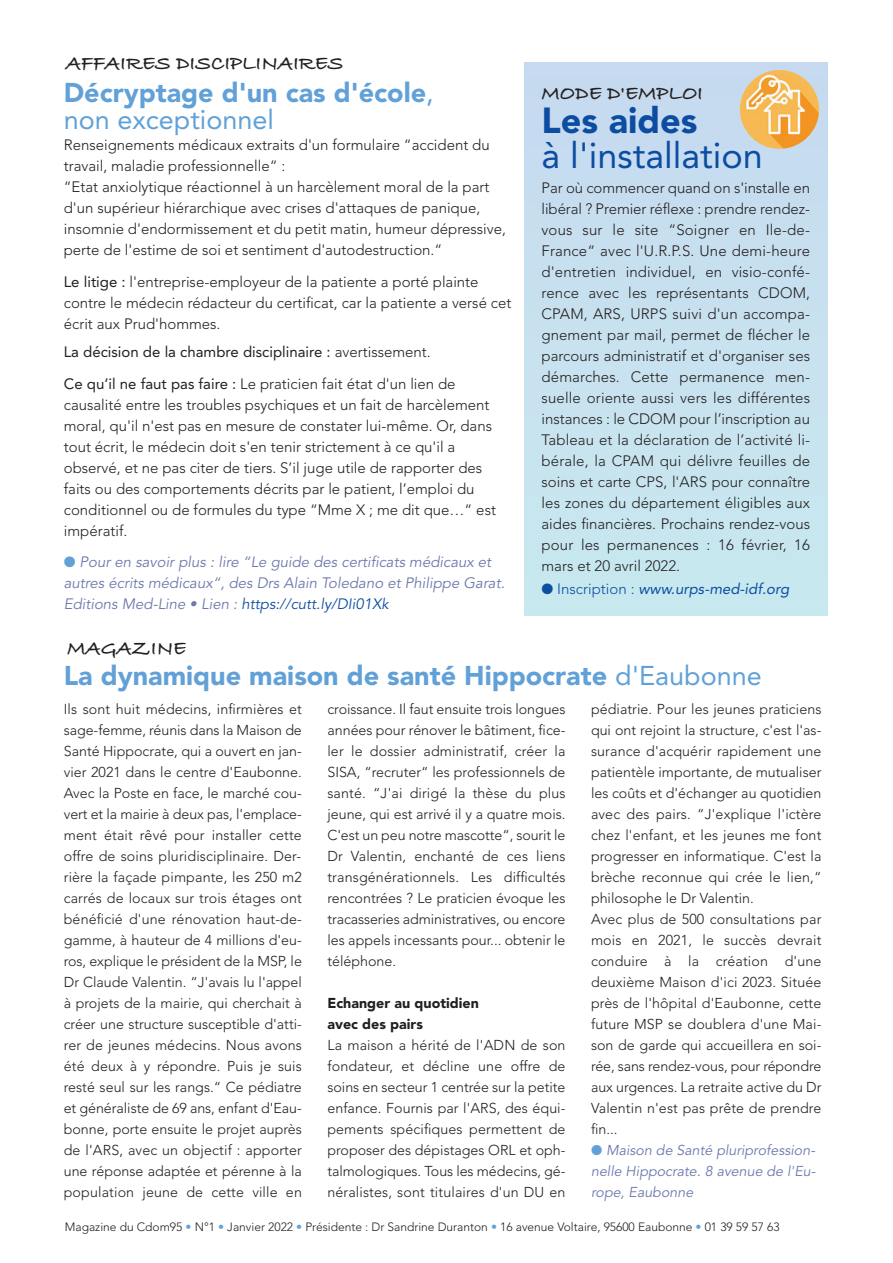
<style>
.page{position:relative;width:893px;height:1263px;background:#fff}
.page>*{position:absolute;margin:0;border:0;box-sizing:border-box;transform-origin:0 0}
.t1{font:36px "Avenir LT Std";color:#0d4da1}
.t2{font:900 36px "Avenir LT Std";color:#0d4da1}
.t3{font:900 27px/27px "Avenir LT Std";color:#61a1d7}
.t4{font:21px "Bradley Hand ITCTT Bold";color:#231f20}
.t5{font:300 15px/21px "Avenir LT Std";color:#231f20}
.t6{font:italic 15px/21px "Avenir LT Std";color:#6d79ad}
.t7{font:15px/31.5px "Avenir LT Std";color:#231f20}
.t8{font:italic 15px "Avenir LT Std";color:#0d4da1}
.t9{font:300 14.25px/21px "Avenir LT Std";letter-spacing:.005em;color:#231f20;text-align:justify}
.t10{font:italic 14.25px/21px "Avenir LT Std";color:#6d79ad;text-align:justify}
.t11{font:900 14.25px/21px "Avenir LT Std";color:#231f20}
.t12{font:300 12px "Avenir LT Std";color:#231f20}
.s1{font-weight:400}
.s2{font-weight:300}
.s3{color:#61a1d7}
.s4{color:#0d4da1}
.s5{font-weight:300;font-style:normal}
</style>
<div class="page">
<div style="left:524px;top:63px;width:303px;height:552px;background:#c7e2ef"></div>
<img style="left:740px;top:70px;width:79px;height:79px;border-radius:50%">
<h3 class="t4" style="left:66px;top:47px;width:279px">AFFAIRES DISCIPLINAIRES</h3>
<h2 class="t3" style="left:64px;top:81px;width:372px">Décryptage d'un cas d'école<span class="s1">, non exceptionnel</span></h2>
<p class="t5" style="left:64px;top:136px;width:444px">Renseignements médicaux extraits d'un formulaire “accident du travail, maladie professionnelle“ :<br>“Etat anxiolytique réactionnel à un harcèlement moral de la part d'un supérieur hiérarchique avec crises d'attaques de panique, insomnie d'endormissement et du petit matin, humeur dépressive, perte de l'estime de soi et sentiment d'autodestruction.“</p>
<p class="t5" style="left:64px;top:272px;width:449px"><span class="s1">Le litige :</span> l'entreprise-employeur de la patiente a porté plainte contre le médecin rédacteur du certificat, car la patiente a versé cet écrit aux Prud'hommes.</p>
<p class="t7" style="left:64px;top:337px;width:393px">La décision de la chambre disciplinaire : <span class="s2">avertissement.<br></span>Ce qu’il ne faut pas faire : <span class="s2">Le praticien fait état d'un lien de</span></p>
<p class="t5" style="left:64px;top:395px;width:434px">causalité entre les troubles psychiques et un fait de harcèlement moral, qu'il n'est pas en mesure de constater lui-même. Or, dans tout écrit, le médecin doit s'en tenir strictement à ce qu'il a observé, et ne pas citer de tiers. S’il juge utile de rapporter des faits ou des comportements décrits par le patient, l’emploi du conditionnel ou de formules du type “Mme X ; me dit que…“ est impératif.</p>
<p class="t6" style="left:64px;top:553px;width:443px"><span class="s3">●</span> Pour en savoir plus : lire “Le guide des certificats médicaux et autres écrits médicaux“, des Drs Alain Toledano et Philippe Garat.<br>Editions Med-Line • Lien : <span class="s4">https://cutt.ly/DIi01Xk</span></p>
<h3 class="t4" style="left:541px;top:77px;width:163px">MODE D'EMPLOI</h3>
<h1 class="t2" style="left:541px;top:106px;width:158px">Les aides</h1>
<h1 class="t1" style="left:541px;top:141px;width:223px">à l'installation</h1>
<p class="t5" style="left:541px;top:179px;width:270px;text-align:justify">Par où commencer quand on s'installe en libéral ? Premier réflexe : prendre rendez&shy;vous sur le site “Soigner en Ile-de-France“ avec l'U.R.P.S. Une demi-heure d'entretien individuel, en visio-confé&shy;rence avec les représentants CDOM, CPAM, ARS, URPS suivi d'un accompa&shy;gnement par mail, permet de flécher le parcours administratif et d'organiser ses démarches. Cette permanence men&shy;suelle oriente aussi vers les différentes instances : le CDOM pour l’inscription au Tableau et la déclaration de l’activité li&shy;bérale, la CPAM qui délivre feuilles de soins et carte CPS, l'ARS pour connaître les zones du département éligibles aux aides financières. Prochains rendez-vous pour les permanences : 16 février, 16 mars et 20 avril 2022.</p>
<p class="t8" style="left:541px;top:582px;width:249px">● <span class="s5">Inscription :</span> www.urps-med-idf.org</p>
<h3 class="t4" style="left:67px;top:632px;width:121px">MAGAZINE</h3>
<h2 class="t3" style="left:64px;top:665px;width:700px">La dynamique maison de santé Hippocrate <span class="s1">d'Eaubonne</span></h2>
<p class="t9" style="left:327px;top:700px;width:240px">croissance. Il faut ensuite trois longues années pour rénover le bâtiment, fice&shy;ler le dossier administratif, créer la SISA, “recruter“ les professionnels de santé. “J'ai dirigé la thèse du plus jeune, qui est arrivé il y a quatre mois.<br>C'est un peu notre mascotte“, sourit le Dr Valentin, enchanté de ces liens transgénérationnels. Les difficultés rencontrées ? Le praticien évoque les tracasseries administratives, ou encore les appels incessants pour... obtenir le téléphone.</p>
<p class="t11" style="left:327px;top:994px;width:153px">Echanger au quotidien avec des pairs</p>
<p class="t9" style="left:327px;top:1036px;width:240px">La maison a hérité de l'ADN de son fondateur, et décline une offre de soins en secteur 1 centrée sur la petite enfance. Fournis par l'ARS, des équi&shy;pements spécifiques permettent de proposer des dépistages ORL et oph&shy;talmologiques. Tous les médecins, gé&shy;néralistes, sont titulaires d'un DU en</p>
<p class="t9" style="left:64px;top:700px;width:240px">Ils sont huit médecins, infirmières et sage-femme, réunis dans la Maison de Santé Hippocrate, qui a ouvert en jan&shy;vier 2021 dans le centre d'Eaubonne.<br>Avec la Poste en face, le marché cou&shy;vert et la mairie à deux pas, l'emplace&shy;ment était rêvé pour installer cette offre de soins pluridisciplinaire. Der&shy;rière la façade pimpante, les 250 m2 carrés de locaux sur trois étages ont bénéficié d'une rénovation haut-de&shy;gamme, à hauteur de 4 millions d'eu&shy;ros, explique le président de la MSP, le Dr Claude Valentin. “J'avais lu l'appel à projets de la mairie, qui cherchait à créer une structure susceptible d'atti&shy;rer de jeunes médecins. Nous avons été deux à y répondre. Puis je suis resté seul sur les rangs.“ Ce pédiatre et généraliste de 69 ans, enfant d'Eau&shy;bonne, porte ensuite le projet auprès de l'ARS, avec un objectif : apporter une réponse adaptée et pérenne à la population jeune de cette ville en</p>
<p class="t9" style="left:591px;top:700px;width:232px;text-align:left">pédiatrie. Pour les jeunes praticiens qui ont rejoint la structure, c'est l'as&shy;surance d'acquérir rapidement une patientèle importante, de mutualiser les coûts et d'échanger au quotidien avec des pairs. “J'explique l'ictère chez l'enfant, et les jeunes me font progresser en informatique. C'est la brèche reconnue qui crée le lien,“ philosophe le Dr Valentin.<br>Avec plus de 500 consultations par mois en 2021, le succès devrait conduire à la création d'une deuxième Maison d'ici 2023. Située près de l'hôpital d'Eaubonne, cette future MSP se doublera d'une Mai&shy;son de garde qui accueillera en soi&shy;rée, sans rendez-vous, pour répondre aux urgences. La retraite active du Dr Valentin n'est pas prête de prendre fin...</p>
<p class="t10" style="left:591px;top:1141px;width:225px"><span class="s3">●</span> Maison de Santé pluriprofession&shy;nelle Hippocrate. 8 avenue de l'Eu&shy;rope, Eaubonne</p>
<p class="t12" style="left:65px;top:1221px;width:716px">Magazine du Cdom95 <span class="s3">•</span> N°1 <span class="s3">•</span> Janvier 2022 <span class="s3">•</span> Présidente : Dr Sandrine Duranton <span class="s3">•</span> 16 avenue Voltaire, 95600 Eaubonne <span class="s3">•</span> 01 39 59 57 63</p>
</div>
